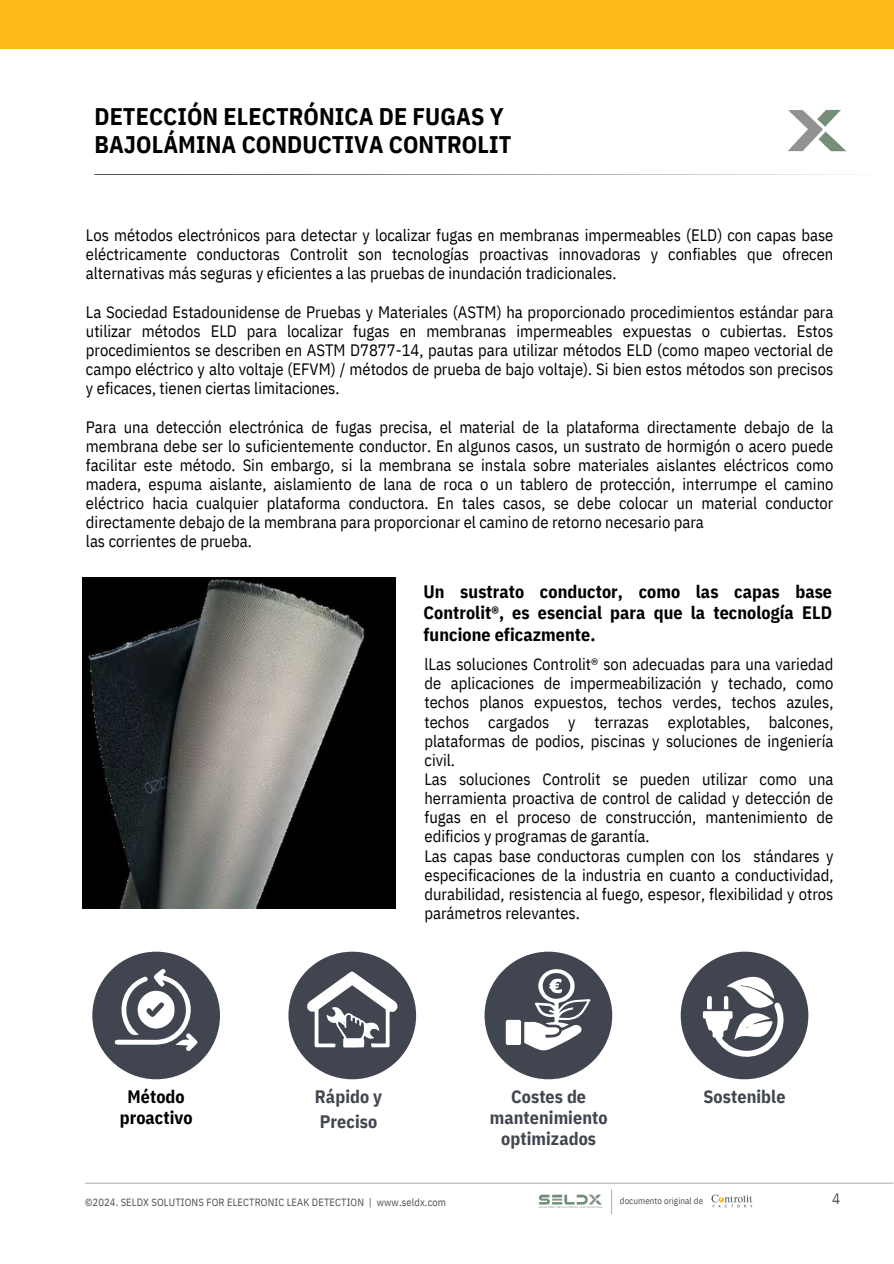
<style>
.page{position:relative;width:894px;height:1264px;background:#fff}
.page>*{position:absolute;margin:0;border:0;box-sizing:border-box;transform-origin:0 0}
.t1{font:700 24px/28.2px "IBM Plex Sans Cond";letter-spacing:.005em;color:#000}
.t2{font:700 18px/21.3px "IBM Plex Sans Cond";letter-spacing:.005em;color:#000;text-align:center}
.t3{font:700 18px/21.3px "IBM Plex Sans Cond";letter-spacing:.005em;color:#41464f}
.t4{font:16.5px/19.2px "IBM Plex Sans Cond";color:#000}
.t5{font:15px "IBM Plex Sans Cond";color:#4a4f54}
.t6{font:10.5px "IBM Plex Sans Cond";letter-spacing:.01em;color:#4a4f54}
.t7{font:9px "IBM Plex Sans Cond";letter-spacing:.01em;color:#4a4f54}
</style>
<div class="page">
<div style="left:0;top:0;width:893px;height:49px;background:#fdb916"></div>
<svg style="left:94px;top:174px;width:755px;height:1px"></svg>
<img style="left:82px;top:577px;width:313px;height:331px">
<svg style="left:92px;top:951px;width:128px;height:128px"></svg>
<svg style="left:288px;top:951px;width:128px;height:128px"></svg>
<svg style="left:484px;top:951px;width:128px;height:128px"></svg>
<svg style="left:680px;top:951px;width:128px;height:128px"></svg>
<img style="left:788px;top:109px;width:58px;height:43px">
<img style="left:711px;top:1194px;width:41px;height:13px">
<hr style="left:85px;top:1182px;width:808px;height:1px;background:#b2b2b1">
<hr style="left:610px;top:1189px;width:2px;height:24px;background:#b2b2b1">
<img style="left:539px;top:1194px;width:63px;height:14px">
<p class="t1" style="left:94px;top:102px;width:418px">DETECCIÓN ELECTRÓNICA DE FUGAS Y<br>BAJOLÁMINA CONDUCTIVA CONTROLIT</p>
<h2 class="t4" style="left:86px;top:225px;width:748px;text-align:justify">Los métodos electrónicos para detectar y localizar fugas en membranas impermeables (ELD) con capas base eléctricamente conductoras Controlit son tecnologías proactivas innovadoras y confiables que ofrecen alternativas más seguras y eficientes a las pruebas de inundación tradicionales.</h2>
<h2 class="t4" style="left:86px;top:302px;width:748px;text-align:justify">La Sociedad Estadounidense de Pruebas y Materiales (ASTM) ha proporcionado procedimientos estándar para utilizar métodos ELD para localizar fugas en membranas impermeables expuestas o cubiertas. Estos procedimientos se describen en ASTM D7877-14, pautas para utilizar métodos ELD (como mapeo vectorial de campo eléctrico y alto voltaje (EFVM) / métodos de prueba de bajo voltaje). Si bien estos métodos son precisos y eficaces, tienen ciertas limitaciones.</h2>
<h2 class="t4" style="left:86px;top:417px;width:748px">Para una detección electrónica de fugas precisa, el material de la plataforma directamente debajo de la membrana debe ser lo suficientemente conductor. En algunos casos, un sustrato de hormigón o acero puede facilitar este método. Sin embargo, si la membrana se instala sobre materiales aislantes eléctricos como madera, espuma aislante, aislamiento de lana de roca o un tablero de protección, interrumpe el camino eléctrico hacia cualquier plataforma conductora. En tales casos, se debe colocar un material conductor directamente debajo de la membrana para proporcionar el camino de retorno necesario para<br>las corrientes de prueba.</h2>
<p class="t2" style="left:423px;top:580px;width:410px;text-align:justify">Un sustrato conductor, como las capas base Controlit®, es esencial para que la tecnología ELD funcione eficazmente.</p>
<h3 class="t4" style="left:424px;top:654px;width:410px">lLas soluciones Controlit® son adecuadas para una variedad de aplicaciones de impermeabilización y techado, como techos planos expuestos, techos verdes, techos azules, techos cargados y terrazas explotables, balcones, plataformas de podios, piscinas y soluciones de ingeniería civil.<br>Las soluciones Controlit se pueden utilizar como una herramienta proactiva de control de calidad y detección de fugas en el proceso de construcción, mantenimiento de edificios y programas de garantía.<br>Las capas base conductoras cumplen con los stándares y especificaciones de la industria en cuanto a conductividad, durabilidad, resistencia al fuego, espesor, flexibilidad y otros parámetros relevantes.</h3>
<h2 class="t2" style="left:120px;top:1085px;width:74px">Método proactivo</h2>
<h4 class="t3" style="left:315px;top:1083px;width:69px;line-height:24.8px">Rápido y<br>Preciso</h4>
<p class="t3" style="left:489px;top:1085px;width:119px;text-align:center">Costes de mantenimiento optimizados</p>
<p class="t3" style="left:703px;top:1085px;width:83px">Sostenible</p>
<p class="t6" style="left:85px;top:1194px;width:362px">©2024. SELDX SOLUTIONS FOR ELECTRONIC LEAK DETECTION | www.seldx.com</p>
<h3 class="t7" style="left:619px;top:1194px;width:85px">documento original de</h3>
<p class="t5" style="left:832px;top:1188px;width:10px">4</p>
</div>
